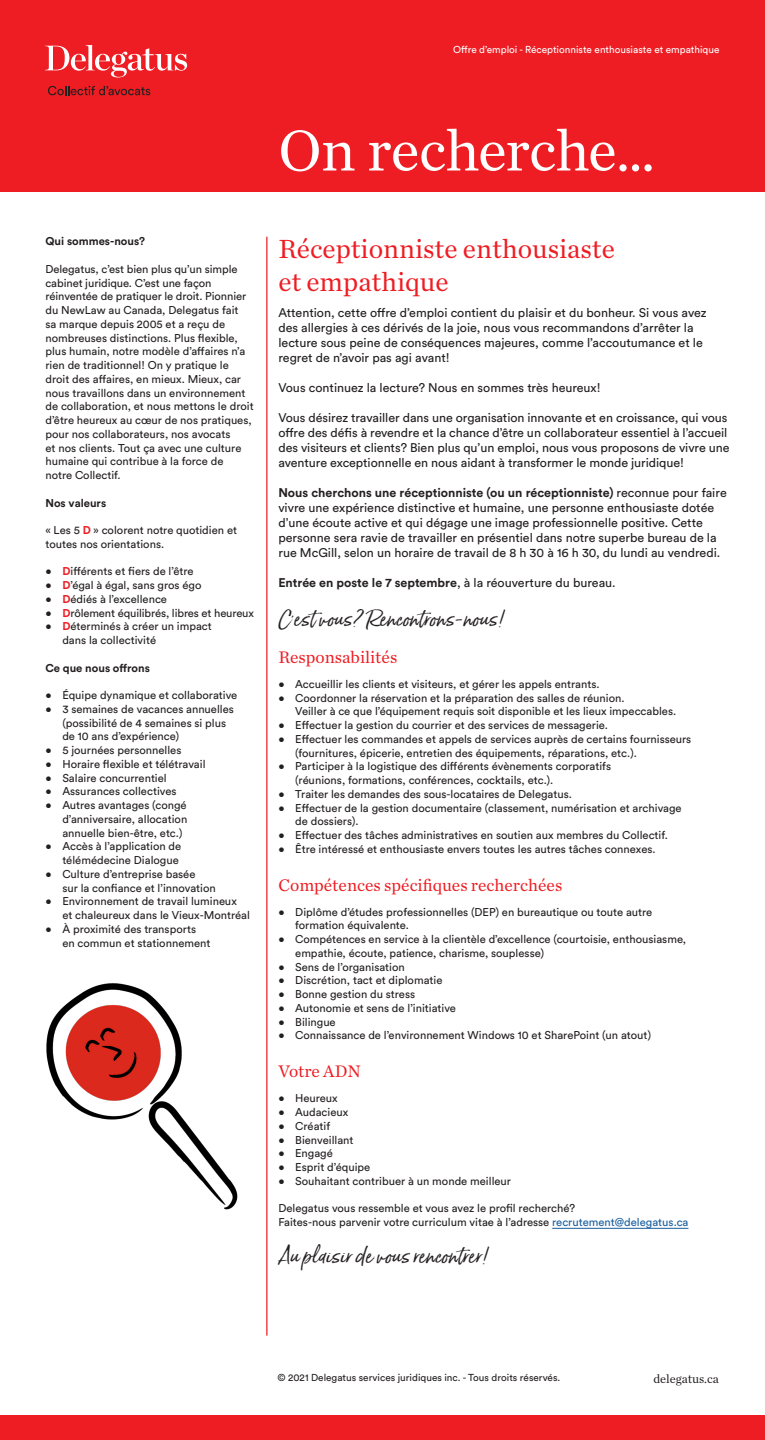
<style>
.page{position:relative;width:765px;height:1440px;background:#fff}
.page>*{position:absolute;margin:0;border:0;box-sizing:border-box;transform-origin:0 0}
.t1{font:60px "Chronicle Text G1";letter-spacing:-.015em;color:#fff}
.Heading{font:27.5px/33px "Chronicle Text G1";color:#ee1d23}
.Introduction{font:20px "Born Ready Slanted";color:#231f20}
.Body_Text{font:20px "Born Ready Slanted";color:#231f20}
.Heading-2{font:17.5px "Chronicle Text G1";color:#ee1d23}
.Introduction-2{font:12.5px/15px "Circular Pro";letter-spacing:-.005em;color:#231f20}
.Introduction-3{font:700 12.5px "Circular Pro";color:#231f20}
.Footer_-_Siteweb{font:12.5px "Chronicle Text G1";color:#231f20}
.Body_Text-2{font:11.25px/13.8px "Circular Pro";color:#231f20}
.SubHeading{font:700 11.25px "Circular Pro";color:#231f20}
.Footer_-_Copyright{font:10px "Circular Pro";color:#231f20}
.t2{font:10px "Circular Pro";color:#fff}
.s1{font-weight:700;color:#ee1d23}
.s2{font-family:"Circular Std"}
.s3{font-weight:700}
.s4{font-weight:400}
.s5{color:#175d9e}
</style>
<div class="page">
<div style="left:0;top:1415px;width:765px;height:25px;background:#ee1d23"></div>
<hr style="left:266px;top:237px;width:2px;height:1099px;background:#ee1d23">
<hr style="left:552px;top:1228px;width:136px;height:1px;background:#175d9e">
<img style="left:46px;top:983px;width:192px;height:227px">
<div style="left:0;top:0;width:765px;height:191px;background:#ee1d23"></div>
<svg style="left:48px;top:86px;width:102px;height:9px"></svg>
<svg style="left:45px;top:45px;width:142px;height:32px"></svg>
<p class="t2" style="left:453px;top:43px;width:268px">Offre d’emploi - Réceptionniste enthousiaste et empathique</p>
<p class="t1" style="left:278px;top:105px;width:378px">On recherche...</p>
<p class="SubHeading" style="left:45px;top:234px;width:101px">Qui sommes-nous?</p>
<p class="Body_Text-2" style="left:45px;top:262px;width:210px">Delegatus, c’est bien plus qu’un simple cabinet juridique. C’est une façon réinventée de pratiquer le droit. Pionnier du NewLaw au Canada, Delegatus fait<br>sa marque depuis 2005 et a reçu de nombreuses distinctions. Plus flexible, plus humain, notre modèle d’affaires n’a rien de traditionnel! On y pratique le droit des affaires, en mieux. Mieux, car nous travaillons dans un environnement de collaboration, et nous mettons le droit d’être heureux au cœur de nos pratiques, pour nos collaborateurs, nos avocats<br>et nos clients. Tout ça avec une culture humaine qui contribue à la force de<br>notre Collectif.</p>
<p class="SubHeading" style="left:45px;top:495px;width:62px">Nos valeurs</p>
<p class="Body_Text-2" style="left:45px;top:523px;width:193px">« Les 5 <span class="s1">D</span> » colorent notre quotidien et toutes nos orientations.</p>
<p class="Body_Text-2" style="left:45px;top:564px;width:150px"><span class="s2">•</span> <span class="s1">D</span>ifférents et fiers de l’être</p>
<p class="Body_Text-2" style="left:45px;top:578px;width:158px"><span class="s2">•</span> <span class="s1">D</span>’égal à égal, sans gros égo</p>
<p class="Body_Text-2" style="left:45px;top:592px;width:123px"><span class="s2">•</span> <span class="s1">D</span>édiés à l’excellence</p>
<p class="Body_Text-2" style="left:45px;top:605px;width:210px"><span class="s2">•</span> <span class="s1">D</span>rôlement équilibrés, libres et heureux</p>
<p class="Body_Text-2" style="left:62px;top:619px;width:151px;text-indent:-17px"><span class="s2">•</span> <span class="s1">D</span>éterminés à créer un impact dans la collectivité</p>
<p class="SubHeading" style="left:45px;top:660px;width:106px">Ce que nous offrons</p>
<p class="Body_Text-2" style="left:45px;top:688px;width:193px"><span class="s2">•</span> Équipe dynamique et collaborative</p>
<p class="Body_Text-2" style="left:62px;top:702px;width:173px;text-indent:-17px"><span class="s2">•</span> 3 semaines de vacances annuelles (possibilité de 4 semaines si plus de 10 ans d’expérience)</p>
<p class="Body_Text-2" style="left:45px;top:743px;width:138px"><span class="s2">•</span> 5 journées personnelles</p>
<p class="Body_Text-2" style="left:45px;top:757px;width:162px"><span class="s2">•</span> Horaire flexible et télétravail</p>
<p class="Body_Text-2" style="left:45px;top:770px;width:123px"><span class="s2">•</span> Salaire concurrentiel</p>
<p class="Body_Text-2" style="left:45px;top:784px;width:133px"><span class="s2">•</span> Assurances collectives</p>
<p class="Body_Text-2" style="left:62px;top:798px;width:127px;text-align:justify;text-indent:-17px"><span class="s2">•</span> Autres avantages (congé d’anniversaire, allocation annuelle bien-être, etc.)</p>
<p class="Body_Text-2" style="left:45px;top:839px;width:137px;text-align:right"><span class="s2">•</span> Accès à l’application de télémédecine Dialogue</p>
<p class="Body_Text-2" style="left:62px;top:867px;width:155px;text-indent:-17px"><span class="s2">•</span> Culture d’entreprise basée<br>sur la confiance et l’innovation</p>
<p class="Body_Text-2" style="left:62px;top:894px;width:189px;text-indent:-17px"><span class="s2">•</span> Environnement de travail lumineux<br>et chaleureux dans le Vieux-Montréal</p>
<p class="Body_Text-2" style="left:62px;top:922px;width:150px;text-indent:-17px"><span class="s2">•</span> À proximité des transports en commun et stationnement</p>
<p class="Heading" style="left:278px;top:231px;width:338px">Réceptionniste enthousiaste et empathique</p>
<p class="Introduction-2" style="left:278px;top:305px;width:430px">Attention, cette offre d’emploi contient du plaisir et du bonheur. Si vous avez des allergies à ces dérivés de la joie, nous vous recommandons d’arrêter la lecture sous peine de conséquences majeures, comme l’accoutumance et le regret de n’avoir pas agi avant!</p>
<p class="Introduction-2" style="left:278px;top:380px;width:324px">Vous continuez la lecture? Nous en sommes très heureux!</p>
<p class="Introduction-2" style="left:278px;top:410px;width:453px">Vous désirez travailler dans une organisation innovante et en croissance, qui vous offre des défis à revendre et la chance d’être un collaborateur essentiel à l’accueil des visiteurs et clients? Bien plus qu’un emploi, nous vous proposons de vivre une aventure exceptionnelle en nous aidant à transformer le monde juridique!</p>
<p class="Introduction-2" style="left:278px;top:485px;width:450px"><span class="s3">Nous cherchons une réceptionniste (ou un réceptionniste)</span> reconnue pour faire vivre une expérience distinctive et humaine, une personne enthousiaste dotée d’une écoute active et qui dégage une image professionnelle positive. Cette personne sera ravie de travailler en présentiel dans notre superbe bureau de la rue McGill, selon un horaire de travail de 8 h 30 à 16 h 30, du lundi au vendredi.</p>
<p class="Introduction-3" style="left:278px;top:575px;width:339px">Entrée en poste le 7 septembre<span class="s4">, à la réouverture du bureau.</span></p>
<p class="Introduction" style="left:278px;top:606px;width:228px">C'est vous? Rencontrons-nous!</p>
<p class="Heading-2" style="left:278px;top:644px;width:121px">Responsabilités</p>
<p class="Body_Text-2" style="left:278px;top:677px;width:323px"><span class="s2">•</span> Accueillir les clients et visiteurs, et gérer les appels entrants.</p>
<p class="Body_Text-2" style="left:295px;top:690px;width:383px;text-indent:-17px"><span class="s2">•</span> Coordonner la réservation et la préparation des salles de réunion.<br>Veiller à ce que l’équipement requis soit disponible et les lieux impeccables.</p>
<p class="Body_Text-2" style="left:278px;top:718px;width:331px"><span class="s2">•</span> Effectuer la gestion du courrier et des services de messagerie.</p>
<p class="Body_Text-2" style="left:295px;top:732px;width:398px;text-indent:-17px"><span class="s2">•</span> Effectuer les commandes et appels de services auprès de certains fournisseurs (fournitures, épicerie, entretien des équipements, réparations, etc.).</p>
<p class="Body_Text-2" style="left:295px;top:759px;width:317px;text-indent:-17px"><span class="s2">•</span> Participer à la logistique des différents évènements corporatifs (réunions, formations, conférences, cocktails, etc.).</p>
<p class="Body_Text-2" style="left:278px;top:787px;width:295px"><span class="s2">•</span> Traiter les demandes des sous-locataires de Delegatus.</p>
<p class="Body_Text-2" style="left:295px;top:800px;width:388px;text-indent:-17px"><span class="s2">•</span> Effectuer de la gestion documentaire (classement, numérisation et archivage de dossiers).</p>
<p class="Body_Text-2" style="left:278px;top:828px;width:391px"><span class="s2">•</span> Effectuer des tâches administratives en soutien aux membres du Collectif.</p>
<p class="Body_Text-2" style="left:278px;top:842px;width:379px"><span class="s2">•</span> Être intéressé et enthousiaste envers toutes les autres tâches connexes.</p>
<p class="Heading-2" style="left:278px;top:872px;width:286px">Compétences spécifiques recherchées</p>
<p class="Body_Text-2" style="left:295px;top:904px;width:359px;text-indent:-17px"><span class="s2">•</span> Diplôme d’études professionnelles (DEP) en bureautique ou toute autre formation équivalente.</p>
<p class="Body_Text-2" style="left:295px;top:932px;width:392px;text-indent:-17px"><span class="s2">•</span> Compétences en service à la clientèle d’excellence (courtoisie, enthousiasme, empathie, écoute, patience, charisme, souplesse)</p>
<p class="Body_Text-2" style="left:278px;top:959px;width:128px"><span class="s2">•</span> Sens de l’organisation</p>
<p class="Body_Text-2" style="left:278px;top:973px;width:166px"><span class="s2">•</span> Discrétion, tact et diplomatie</p>
<p class="Body_Text-2" style="left:278px;top:987px;width:138px"><span class="s2">•</span> Bonne gestion du stress</p>
<p class="Body_Text-2" style="left:278px;top:1001px;width:179px"><span class="s2">•</span> Autonomie et sens de l’initiative</p>
<p class="Body_Text-2" style="left:278px;top:1014px;width:59px"><span class="s2">•</span> Bilingue</p>
<p class="Body_Text-2" style="left:278px;top:1028px;width:374px"><span class="s2">•</span> Connaissance de l’environnement Windows 10 et SharePoint (un atout)</p>
<p class="Heading-2" style="left:278px;top:1058px;width:84px">Votre ADN</p>
<p class="Body_Text-2" style="left:278px;top:1091px;width:61px"><span class="s2">•</span> Heureux</p>
<p class="Body_Text-2" style="left:278px;top:1105px;width:71px"><span class="s2">•</span> Audacieux</p>
<p class="Body_Text-2" style="left:278px;top:1119px;width:53px"><span class="s2">•</span> Créatif</p>
<p class="Body_Text-2" style="left:278px;top:1132px;width:77px"><span class="s2">•</span> Bienveillant</p>
<p class="Body_Text-2" style="left:278px;top:1146px;width:56px"><span class="s2">•</span> Engagé</p>
<p class="Body_Text-2" style="left:278px;top:1160px;width:93px"><span class="s2">•</span> Esprit d’équipe</p>
<p class="Body_Text-2" style="left:278px;top:1174px;width:234px"><span class="s2">•</span> Souhaitant contribuer à un monde meilleur</p>
<p class="Body_Text-2" style="left:278px;top:1201px;width:298px">Delegatus vous ressemble et vous avez le profil recherché?</p>
<p class="Body_Text-2" style="left:278px;top:1215px;width:412px">Faites-nous parvenir votre curriculum vitae à l’adresse <span class="s5">recrutement@delegatus.ca</span></p>
<p class="Body_Text" style="left:278px;top:1244px;width:212px">Au plaisir de vous rencontrer!</p>
<p class="Footer_-_Copyright" style="left:278px;top:1371px;width:284px">© 2021 Delegatus services juridiques inc. - Tous droits réservés.</p>
<p class="Footer_-_Siteweb" style="left:653px;top:1369px;width:67px">delegatus.ca</p>
</div>
